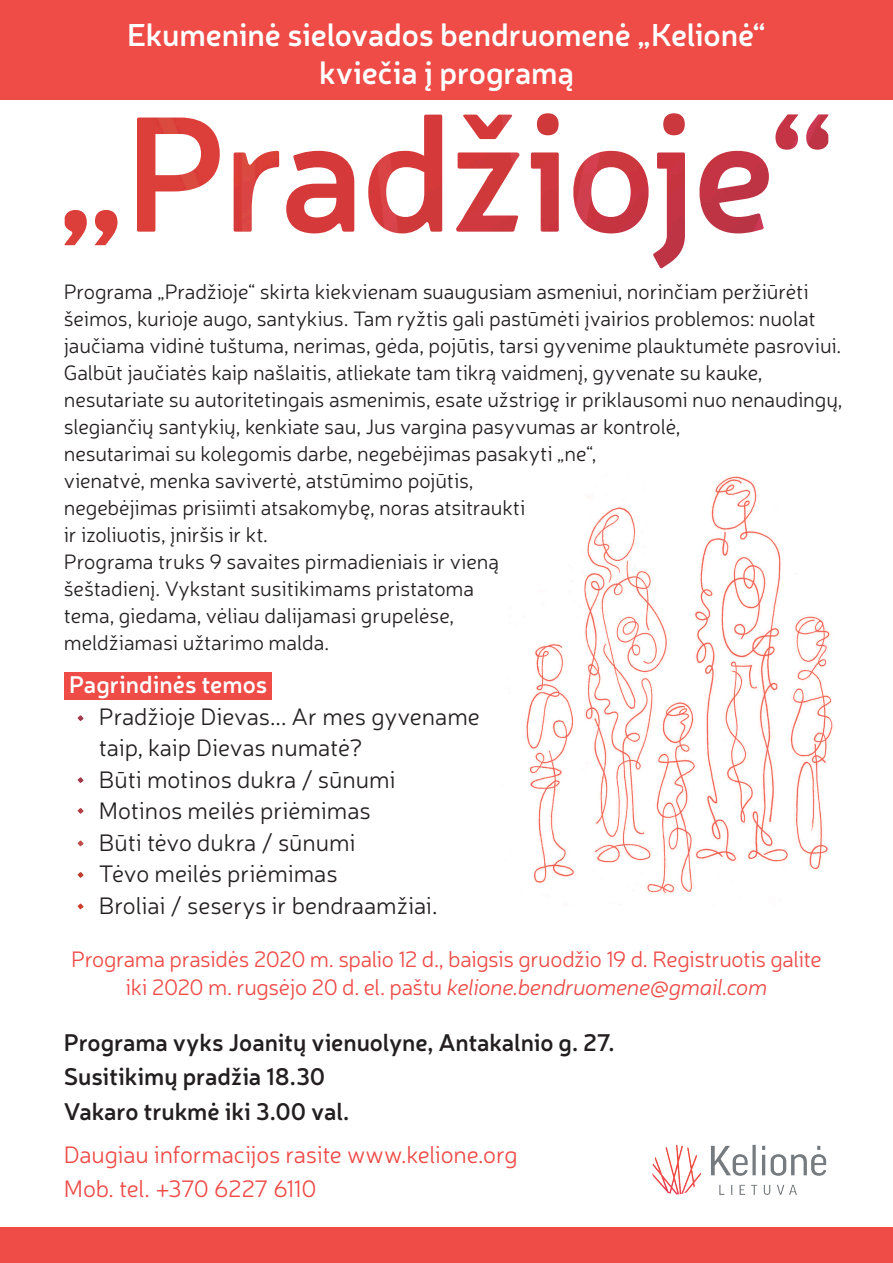
<style>
.page{position:relative;width:893px;height:1263px;background:#fff}
.page>*{position:absolute;margin:0;border:0;box-sizing:border-box;transform-origin:0 0}
.t1{font:600 31.5px "Neris";letter-spacing:-.005em;color:#fff}
.t2{font:300 24px/31.5px "Neris";color:#231f20}
.t3{font:600 24px "Neris";letter-spacing:-.005em;color:#231f20}
.t4{font:300 24px "Neris";letter-spacing:-.015em;color:#ef4b47}
.t5{font:600 24px "Neris";color:#fff}
.t6{font:300 22.5px/28.5px "Neris";letter-spacing:-.025em;color:#ef4b47;text-align:center}
.t7{font:300 21px/27px "Neris";letter-spacing:-.005em;color:#231f20}
.s1{font-style:italic}
</style>
<div class="page">
<img style="left:524px;top:476px;width:310px;height:429px">
<img style="left:137px;top:113px;width:691px;height:120px">
<div style="left:0;top:0;width:893px;height:100px;background:#ef4b47"></div>
<div style="left:0;top:1227px;width:893px;height:36px;background:#ef4b47"></div>
<div style="left:64px;top:672px;width:207px;height:27px;background:#ef4b47"></div>
<svg style="left:78px;top:715px;width:6px;height:6px"></svg>
<svg style="left:78px;top:777px;width:6px;height:6px"></svg>
<svg style="left:78px;top:808px;width:6px;height:6px"></svg>
<svg style="left:78px;top:840px;width:6px;height:6px"></svg>
<svg style="left:78px;top:872px;width:6px;height:6px"></svg>
<svg style="left:78px;top:903px;width:6px;height:6px"></svg>
<img style="left:652px;top:1144px;width:175px;height:51px">
<p class="t1" style="left:127px;top:13px;width:640px">Ekumeninė sielovados bendruomenė „Kelionė“</p>
<p class="t1" style="left:319px;top:51px;width:256px">kviečia į programą</p>
<p class="t7" style="left:64px;top:277px;width:780px">Programa „Pradžioje“ skirta kiekvienam suaugusiam asmeniui, norinčiam peržiūrėti šeimos, kurioje augo, santykius. Tam ryžtis gali pastūmėti įvairios problemos: nuolat jaučiama vidinė tuštuma, nerimas, gėda, pojūtis, tarsi gyvenime plauktumėte pasroviui.<br>Galbūt jaučiatės kaip našlaitis, atliekate tam tikrą vaidmenį, gyvenate su kauke, nesutariate su autoritetingais asmenimis, esate užstrigę ir priklausomi nuo nenaudingų, slegiančių santykių, kenkiate sau, Jus vargina pasyvumas ar kontrolė,<br>nesutarimai su kolegomis darbe, negebėjimas pasakyti „ne“,<br>vienatvė, menka savivertė, atstūmimo pojūtis,<br>negebėjimas prisiimti atsakomybę, noras atsitraukti<br>ir izoliuotis, įniršis ir kt.</p>
<p class="t7" style="left:64px;top:548px;width:437px">Programa truks 9 savaites pirmadieniais ir vieną šeštadienį. Vykstant susitikimams pristatoma tema, giedama, vėliau dalijamasi grupelėse, meldžiamasi užtarimo malda.</p>
<p class="t5" style="left:69px;top:668px;width:200px">Pagrindinės temos</p>
<p class="t2" style="left:99px;top:700px;width:383px">Pradžioje Dievas... Ar mes gyvename taip, kaip Dievas numatė?</p>
<p class="t2" style="left:99px;top:763px;width:298px">Būti motinos dukra / sūnumi</p>
<p class="t2" style="left:99px;top:794px;width:273px">Motinos meilės priėmimas</p>
<p class="t2" style="left:99px;top:826px;width:258px">Būti tėvo dukra / sūnumi</p>
<p class="t2" style="left:99px;top:857px;width:240px">Tėvo meilės priėmimas</p>
<p class="t2" style="left:99px;top:889px;width:340px">Broliai / seserys ir bendraamžiai.</p>
<p class="t6" style="left:71px;top:944px;width:752px">Programa prasidės 2020 m. spalio 12 d., baigsis gruodžio 19 d. Registruotis galite iki 2020 m. rugsėjo 20 d. el. paštu <span class="s1">kelione.bendruomene@gmail.com</span></p>
<p class="t3" style="left:64px;top:1026px;width:552px">Programa vyks Joanitų vienuolyne, Antakalnio g. 27.</p>
<p class="t3" style="left:64px;top:1060px;width:263px">Susitikimų pradžia 18.30</p>
<p class="t3" style="left:64px;top:1095px;width:287px">Vakaro trukmė iki 3.00 val.</p>
<p class="t4" style="left:64px;top:1139px;width:455px">Daugiau informacijos rasite www.kelione.org</p>
<p class="t4" style="left:64px;top:1173px;width:254px">Mob. tel. +370 6227 6110</p>
</div>
